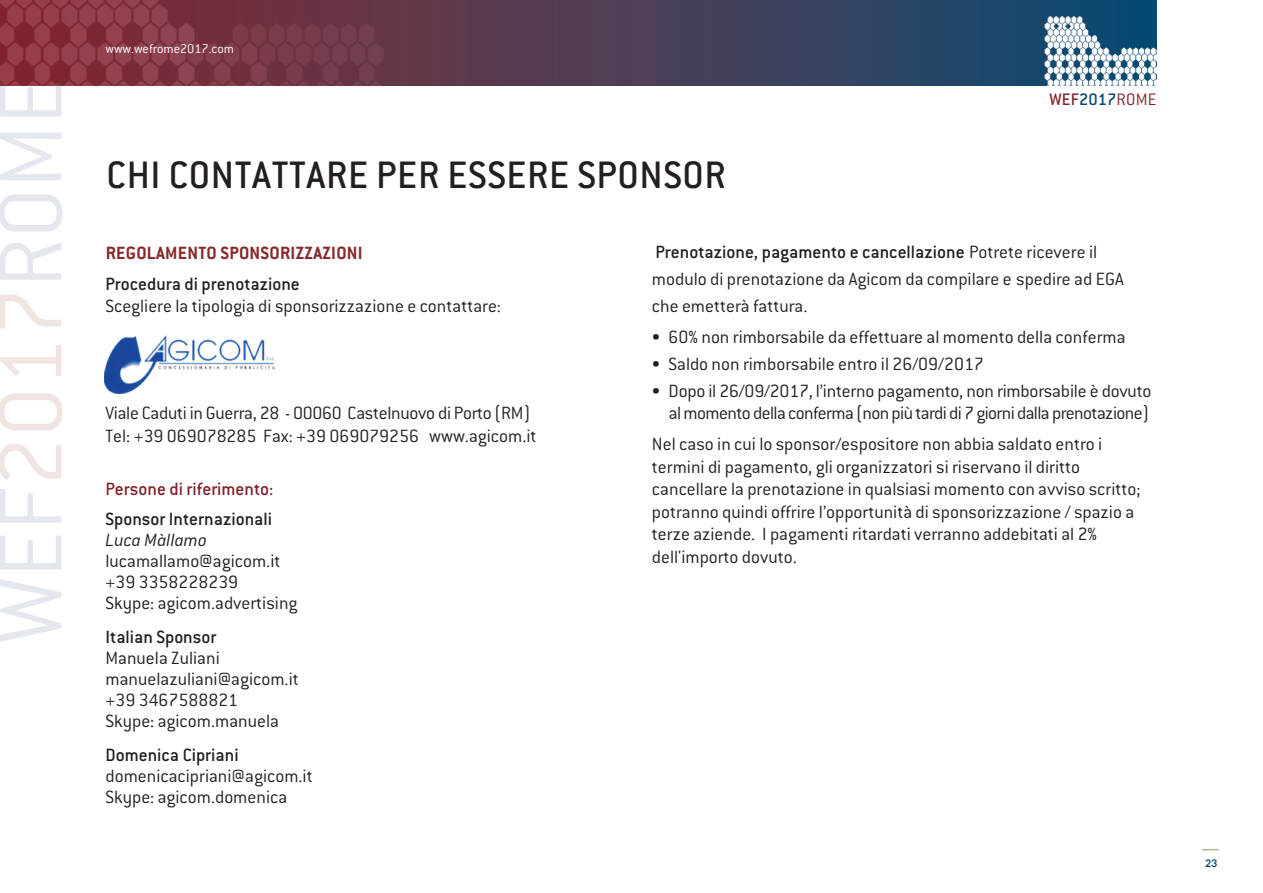
<style>
.page{position:relative;width:1263px;height:893px;background:#fff}
.page>*{position:absolute;margin:0;border:0;box-sizing:border-box;transform-origin:0 0}
.t1{font:300 97.5px "Conduit ITC";color:rgb(122 138 167/.2)}
.t2{font:500 42px "Conduit ITC";letter-spacing:.015em;color:#231f20}
.t3{font:300 19.5px/22.5px "Conduit ITC";color:#231f20}
.t4{font:300 19.5px/22.5px "Conduit ITC";letter-spacing:-.03em;color:#231f20;text-align:right}
.t5{font:500 19.5px "Conduit ITC";color:#231f20}
.t6{font:700 19.5px "Conduit ITC";letter-spacing:.015em;color:#88292c}
.t7{font:500 19.5px "Conduit ITC";color:#82222c}
.t8{font:italic 300 19.5px "Conduit ITC";color:#231f20}
.t9{font:500 18.3px "Conduit ITC";letter-spacing:.005em;color:#024a72}
.t10{font:300 13.95px "Conduit ITC";color:#fff}
.t11{font:700 10.5px "Lato";color:#024a72}
.s1{color:rgb(180 127 117/.2)}
.s2{color:#82222c}
.s3{font-weight:300;color:#82222c}
.s4{font-weight:500}
</style>
<div class="page">
<svg style="left:1202px;top:849px;width:17px;height:1px"></svg>
<svg style="left:433px;top:0;width:724px;height:85px;background:#3d405b"></svg>
<img style="left:0;top:0;width:433px;height:85px">
<img style="left:1022px;top:17px;width:135px;height:68px">
<img style="left:105px;top:335px;width:169px;height:58px">
<h1 class="t1" style="left:-22px;top:643px;width:567px;rotate:-90deg">WEF<span class="s1">2017</span>ROME</h1>
<p class="t10" style="left:105px;top:41px;width:130px">www.wefrome2017.com</p>
<h2 class="t2" style="left:107px;top:151px;width:621px">CHI CONTATTARE PER ESSERE SPONSOR</h2>
<p class="t9" style="left:1049px;top:89px;width:109px"><span class="s2">WEF</span>2017<span class="s3">ROME</span></p>
<p class="t6" style="left:106px;top:241px;width:259px">REGOLAMENTO SPONSORIZZAZIONI</p>
<p class="t5" style="left:106px;top:273px;width:196px">Procedura di prenotazione</p>
<p class="t3" style="left:106px;top:295px;width:397px">Scegliere la tipologia di sponsorizzazione e contattare:</p>
<p class="t3" style="left:106px;top:402px;width:432px">Viale Caduti in Guerra, 28 - 00060 Castelnuovo di Porto (RM)<br>Tel: +39 069078285 Fax: +39 069079256 www.agicom.it</p>
<p class="t7" style="left:106px;top:478px;width:170px">Persone di riferimento:</p>
<p class="t5" style="left:106px;top:508px;width:168px">Sponsor Internazionali</p>
<p class="t8" style="left:106px;top:529px;width:103px">Luca Màllamo</p>
<p class="t3" style="left:106px;top:550px;width:193px;line-height:21px">lucamallamo@agicom.it +39 3358228239<br>Skype: agicom.advertising</p>
<p class="t5" style="left:106px;top:626px;width:112px">Italian Sponsor</p>
<p class="t3" style="left:106px;top:647px;width:195px;line-height:21px">Manuela Zuliani manuelazuliani@agicom.it +39 3467588821<br>Skype: agicom.manuela</p>
<p class="t5" style="left:106px;top:743px;width:135px">Domenica Cipriani</p>
<p class="t3" style="left:106px;top:765px;width:209px;line-height:21px">domenicacipriani@agicom.it<br>Skype: agicom.domenica</p>
<p class="t3" style="left:652px;top:239px;width:473px;line-height:26.7px"><span class="s4">Prenotazione, pagamento e cancellazione</span> Potrete ricevere il modulo di prenotazione da Agicom da compilare e spedire ad EGA che emetterà fattura.</p>
<p class="t3" style="left:652px;top:326px;width:475px">• 60% non rimborsabile da effettuare al momento della conferma</p>
<p class="t3" style="left:652px;top:353px;width:333px">• Saldo non rimborsabile entro il 26/09/2017</p>
<p class="t4" style="left:652px;top:380px;width:501px">• Dopo il 26/09/2017, l’interno pagamento, non rimborsabile è dovuto al momento della conferma (non più tardi di 7 giorni dalla prenotazione)</p>
<p class="t3" style="left:652px;top:433px;width:490px">Nel caso in cui lo sponsor/espositore non abbia saldato entro i termini di pagamento, gli organizzatori si riservano il diritto cancellare la prenotazione in qualsiasi momento con avviso scritto; potranno quindi offrire l’opportunità di sponsorizzazione / spazio a terze aziende. I pagamenti ritardati verranno addebitati al 2% dell'importo dovuto.</p>
<p class="t11" style="left:1205px;top:857px;width:14px">23</p>
</div>
